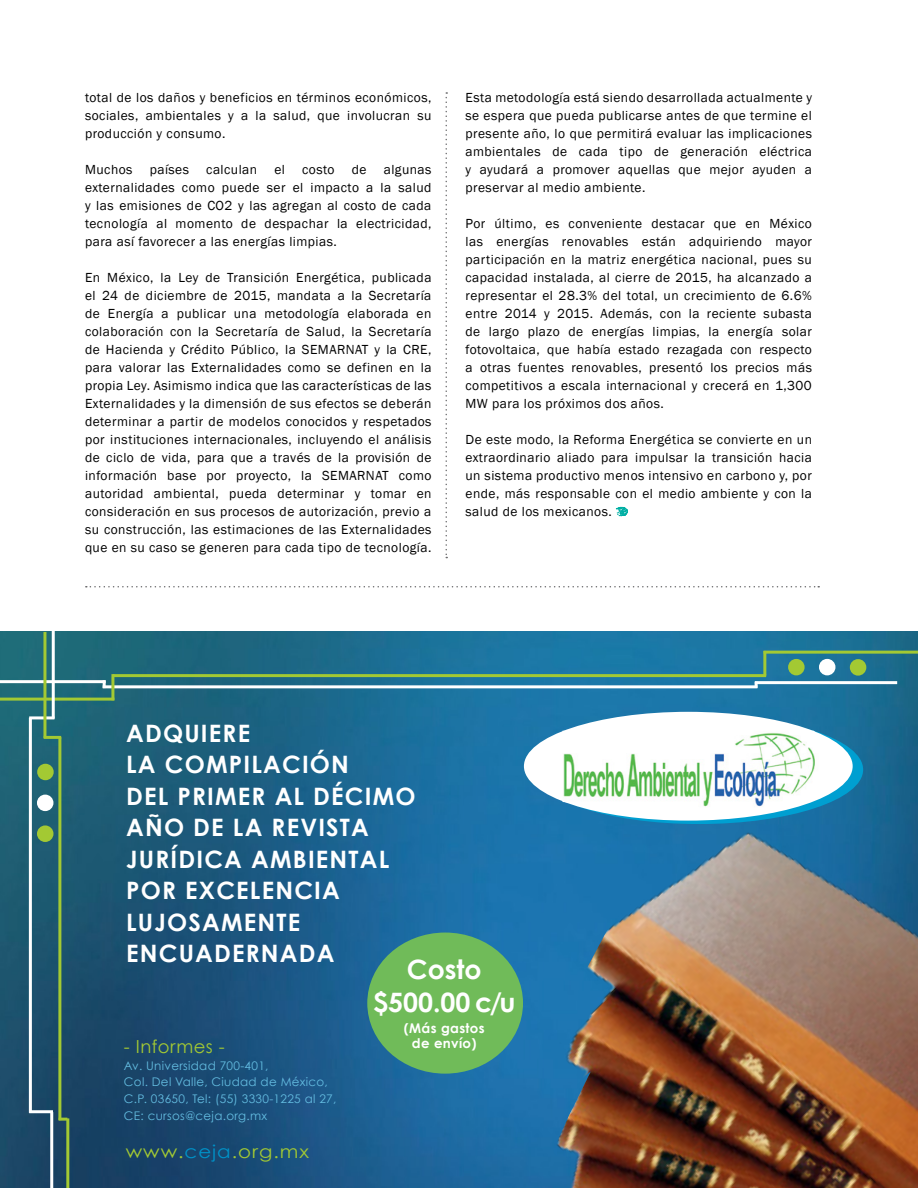
<style>
.page{position:relative;width:918px;height:1188px;background:#fff}
.page>*{position:absolute;margin:0;border:0;box-sizing:border-box;transform-origin:0 0}
.t1{font:700 26.7px/32.7px "Century Gothic";color:#fff;text-align:center}
.t2{font:700 24px/31.5px "Century Gothic";letter-spacing:.05em;color:#fff}
.t3{font:18px "Century Gothic";letter-spacing:.05em;color:#a3c933;scale:1.1 1}
.t4{font:18px "Century Gothic";letter-spacing:.025em;color:#a3c933}
.t5{font:13.5px/18px "Franklin Gothic";letter-spacing:.035em;color:#000;text-align:justify}
.t6{font:700 13.35px/14.9px "Century Gothic";letter-spacing:.025em;color:#fff;text-align:center}
.t7{font:11.85px/16.5px "Century Gothic";letter-spacing:.025em;color:#64bde1}
.s1{color:#0092c8}
</style>
<div class="page">
<img style="left:0;top:632px;width:918px;height:556px">
<hr style="left:103px;top:685px;width:654px;height:3px;background:#fff">
<hr style="left:0;top:680px;width:106px;height:3px;background:#fff">
<hr style="left:755px;top:681px;width:142px;height:3px;background:#fff">
<hr style="left:113px;top:674px;width:653px;height:3px;background:#a3c933">
<hr style="left:111px;top:674px;width:3px;height:26px;background:#a3c933">
<hr style="left:0;top:698px;width:114px;height:3px;background:#a3c933">
<hr style="left:763px;top:651px;width:3px;height:25px;background:#a3c933">
<hr style="left:764px;top:651px;width:154px;height:3px;background:#a3c933">
<div style="left:790px;top:660px;width:13px;height:14px;background:#a3c933;border-radius:50%"></div>
<div style="left:788px;top:659px;width:17px;height:16px;border:3px solid #a3c933;border-radius:50%"></div>
<div style="left:820px;top:660px;width:14px;height:14px;background:#fff;border-radius:50%"></div>
<div style="left:819px;top:659px;width:16px;height:16px;border:3px solid #fff;border-radius:50%"></div>
<div style="left:851px;top:661px;width:14px;height:13px;background:#a3c933;border-radius:50%"></div>
<div style="left:850px;top:659px;width:16px;height:17px;border:3px solid #a3c933;border-radius:50%"></div>
<hr style="left:29px;top:718px;width:3px;height:395px;background:#fff">
<hr style="left:29px;top:716px;width:25px;height:3px;background:#fff">
<hr style="left:52px;top:627px;width:3px;height:92px;background:#fff">
<hr style="left:29px;top:1110px;width:24px;height:3px;background:#fff">
<hr style="left:50px;top:1112px;width:3px;height:76px;background:#fff">
<hr style="left:58px;top:737px;width:3px;height:383px;background:#a3c933">
<hr style="left:44px;top:736px;width:17px;height:3px;background:#a3c933">
<hr style="left:43px;top:632px;width:3px;height:106px;background:#a3c933">
<svg style="left:59px;top:1118px;width:7px;height:3px"></svg>
<hr style="left:66px;top:1118px;width:3px;height:70px;background:#a3c933">
<div style="left:38px;top:827px;width:14px;height:13px;background:#a3c933;border-radius:50%"></div>
<div style="left:37px;top:825px;width:16px;height:17px;border:3px solid #a3c933;border-radius:50%"></div>
<div style="left:38px;top:796px;width:14px;height:14px;background:#fff;border-radius:50%"></div>
<div style="left:37px;top:795px;width:16px;height:16px;border:3px solid #fff;border-radius:50%"></div>
<div style="left:39px;top:765px;width:13px;height:14px;background:#a3c933;border-radius:50%"></div>
<div style="left:37px;top:764px;width:17px;height:16px;border:3px solid #a3c933;border-radius:50%"></div>
<div style="left:367px;top:933px;width:156px;height:141px;background:#70bb59;border-radius:50%"></div>
<img style="left:437px;top:761px;width:481px;height:427px">
<div style="left:534px;top:715px;width:329px;height:109px;background:#009fd1;border-radius:50%"></div>
<div style="left:524px;top:712px;width:329px;height:109px;background:#fff;border-radius:50%"></div>
<img style="left:563px;top:731px;width:261px;height:80px">
<svg style="left:616px;top:507px;width:12px;height:10px"></svg>
<svg style="left:445px;top:92px;width:2px;height:466px"></svg>
<svg style="left:86px;top:586px;width:733px;height:1px"></svg>
<p class="t5" style="left:85px;top:89px;width:348px">total de los daños y beneficios en términos económicos, sociales, ambientales y a la salud, que involucran su producción y consumo.</p>
<p class="t5" style="left:85px;top:161px;width:49px">Muchos</p>
<p class="t5" style="left:150px;top:161px;width:41px">países</p>
<p class="t5" style="left:206px;top:161px;width:53px">calculan</p>
<p class="t5" style="left:274px;top:161px;width:12px">el</p>
<p class="t5" style="left:302px;top:161px;width:34px">costo</p>
<p class="t5" style="left:352px;top:161px;width:16px">de</p>
<p class="t5" style="left:85px;top:161px;width:348px;text-indent:299px">algunas externalidades como puede ser el impacto a la salud y las emisiones de CO2 y las agregan al costo de cada tecnología al momento de despachar la electricidad, para así favorecer a las energías limpias.</p>
<p class="t5" style="left:85px;top:268px;width:348px">En México, la Ley de Transición Energética, publicada el 24 de diciembre de 2015, mandata a la Secretaría de Energía a publicar una metodología elaborada en colaboración con la Secretaría de Salud, la Secretaría de Hacienda y Crédito Público, la SEMARNAT y la CRE, para valorar las Externalidades como se definen en la propia Ley. Asimismo indica que las características de las Externalidades y la dimensión de sus efectos se deberán determinar a partir de modelos conocidos y respetados por instituciones internacionales, incluyendo el análisis de ciclo de vida, para que a través de la provisión de información base por proyecto, la SEMARNAT como autoridad ambiental, pueda determinar y tomar en consideración en sus procesos de autorización, previo a su construcción, las estimaciones de las Externalidades que en su caso se generen para cada tipo de tecnología.</p>
<p class="t5" style="left:466px;top:88px;width:348px">Esta metodología está siendo desarrollada actualmente y se espera que pueda publicarse antes de que termine el presente año, lo que permitirá evaluar las implicaciones ambientales de cada tipo de generación eléctrica y ayudará a promover aquellas que mejor ayuden a preservar al medio ambiente.</p>
<p class="t5" style="left:466px;top:214px;width:348px">Por último, es conveniente destacar que en México las energías renovables están adquiriendo mayor participación en la matriz energética nacional, pues su capacidad instalada, al cierre de 2015, ha alcanzado a representar el 28.3% del total, un crecimiento de 6.6% entre 2014 y 2015. Además, con la reciente subasta de largo plazo de energías limpias, la energía solar fotovoltaica, que había estado rezagada con respecto a otras fuentes renovables, presentó los precios más competitivos a escala internacional y crecerá en 1,300<br>MW para los próximos dos años.</p>
<p class="t5" style="left:466px;top:430px;width:348px">De este modo, la Reforma Energética se convierte en un extraordinario aliado para impulsar la transición hacia un sistema productivo menos intensivo en carbono y, por ende, más responsable con el medio ambiente y con la salud de los mexicanos.</p>
<h2 class="t2" style="left:126px;top:717px;width:265px">ADQUIERE<br>LA COMPILACIÓN<br>DEL PRIMER AL décimo<br>AÑO DE LA REVISTA<br>JURÍDICA AMBIENTAL<br>POR EXCELENCIA<br>LUJOSAMENTE<br>ENCUADERNADA</h2>
<h1 class="t1" style="left:373px;top:953px;width:144px">Costo $500.00 c/u</h1>
<p class="t6" style="left:404px;top:1020px;width:82px">(Más gastos de envío)</p>
<h3 class="t4" style="left:124px;top:1036px;width:102px">- Informes -</h3>
<p class="t7" style="left:124px;top:1057px;width:214px">Av. Universidad 700-401,<br>Col. Del Valle, Ciudad de México,<br>C.P. 03650, Tel: (55) 3330-1225 al 27,<br>CE: cursos@ceja.org.mx</p>
<h3 class="t3" style="left:126px;top:1141px;width:168px">www.<span class="s1">ceja</span>.org.mx</h3>
</div>
